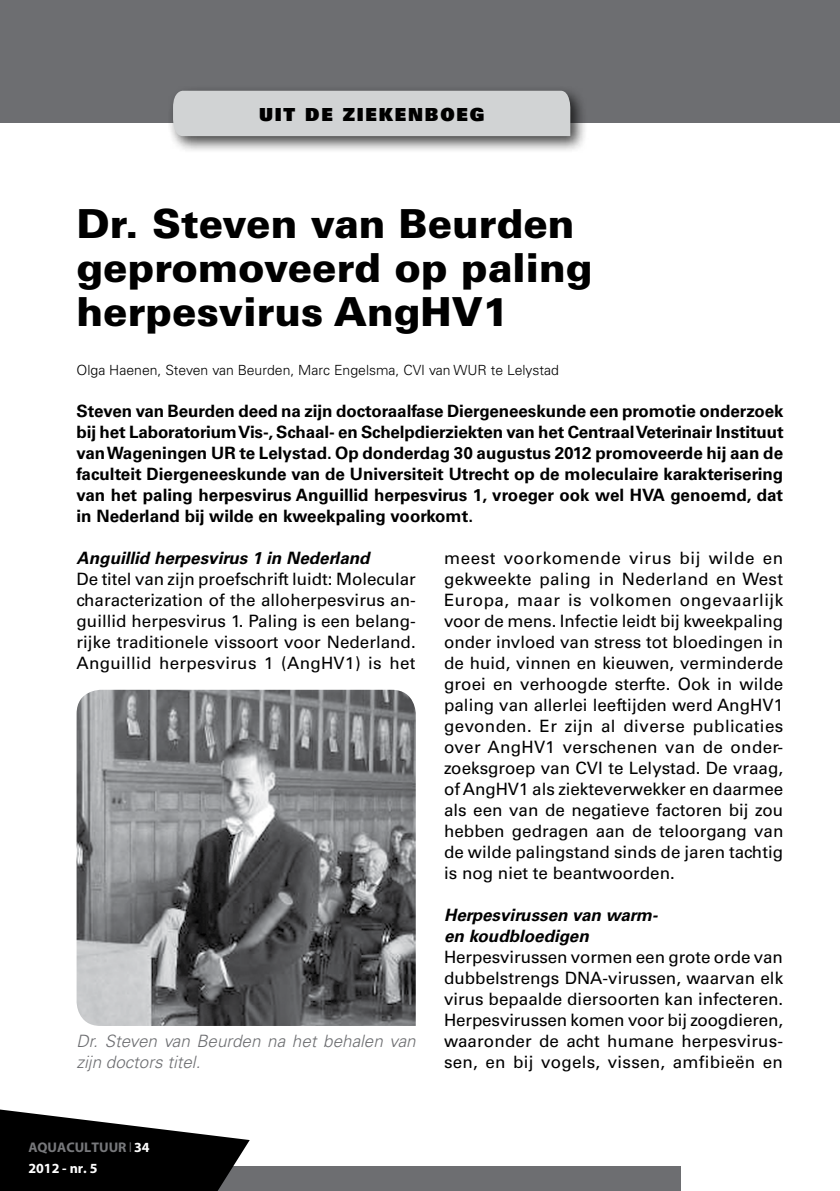
<style>
.page{position:relative;width:840px;height:1191px;background:#fff}
.page>*{position:absolute;margin:0;border:0;box-sizing:border-box;transform-origin:0 0}
.t1{font:900 40px/44px "Univers";color:#000}
.t2{font:900 18px "Univers";letter-spacing:.1em;color:#000}
.t3{font:17px/21px "Univers";letter-spacing:.005em;color:#000;text-align:justify}
.t4{font:700 17px/21px "Univers";color:#000;text-align:justify}
.t5{font:italic 700 17px/21px "Univers";color:#000}
.t6{font:italic 300 17px/21px "Univers";color:#6d6e71}
.t7{font:300 14px "Univers";color:#000}
.t8{font:700 14px/21px "Myriad";color:#77787b}
.s1{color:#fff}
</style>
<div class="page">
<div style="left:0;top:1166px;width:680px;height:25px;background:#6d6e71"></div>
<svg style="left:0;top:1109px;width:249px;height:82px"></svg>
<div style="left:23px;top:1136px;width:143px;height:54px;background:#000"></div>
<div style="left:0;top:0;width:839px;height:123px;background:#6d6e71"></div>
<div style="left:167px;top:84px;width:421px;height:70px;background:#000;opacity:.75"></div>
<div style="left:173px;top:91px;width:397px;height:45px;background:#d1d3d4"></div>
<img style="left:76px;top:690px;width:339px;height:336px">
<p class="t2" style="left:259px;top:102px;width:227px">UIT DE ZIEKENBOEG</p>
<h1 class="t1" style="left:76px;top:201px;width:517px">Dr. Steven van Beurden gepromoveerd op paling herpesvirus AngHV1</h1>
<p class="t7" style="left:76px;top:361px;width:483px">Olga Haenen, Steven van Beurden, Marc Engelsma, CVI van WUR te Lelystad</p>
<p class="t4" style="left:76px;top:400px;width:708px">Steven van Beurden deed na zijn doctoraalfase Diergeneeskunde een promotie onderzoek bij het Laboratorium Vis-, Schaal- en Schelpdierziekten van het Centraal Veterinair Instituut van Wageningen UR te Lelystad. Op donderdag 30 augustus 2012 promoveerde hij aan de faculteit Diergeneeskunde van de Universiteit Utrecht op de moleculaire karakterisering van het paling herpesvirus Anguillid herpesvirus 1, vroeger ook wel HVA genoemd, dat in Nederland bij wilde en kweekpaling voorkomt.</p>
<p class="t3" style="left:444px;top:547px;width:340px">meest voorkomende virus bij wilde en gekweekte paling in Nederland en West Europa, maar is volkomen ongevaarlijk voor de mens. Infectie leidt bij kweekpaling onder invloed van stress tot bloedingen in de huid, vinnen en kieuwen, verminderde groei en verhoogde sterfte. Ook in wilde paling van allerlei leeftijden werd AngHV1 gevonden. Er zijn al diverse publicaties over AngHV1 verschenen van de onder&shy;zoeksgroep van CVI te Lelystad. De vraag, of AngHV1 als ziekteverwekker en daarmee als een van de negatieve factoren bij zou hebben gedragen aan de teloorgang van de wilde palingstand sinds de jaren tachtig is nog niet te beantwoorden.</p>
<p class="t5" style="left:444px;top:904px;width:215px">Herpesvirussen van warm&shy;en koudbloedigen</p>
<p class="t3" style="left:444px;top:946px;width:340px">Herpesvirussen vormen een grote orde van dubbelstrengs DNA-virussen, waarvan elk virus bepaalde diersoorten kan infecteren.<br>Herpesvirussen komen voor bij zoogdieren, waaronder de acht humane herpesvirus&shy;sen, en bij vogels, vissen, amfibieën en</p>
<p class="t5" style="left:76px;top:547px;width:294px">Anguillid herpesvirus 1 in Nederland</p>
<p class="t3" style="left:76px;top:568px;width:340px">De titel van zijn proefschrift luidt: Molecular characterization of the alloherpesvirus an&shy;guillid herpesvirus 1. Paling is een belang&shy;rijke traditionele vissoort voor Nederland.<br>Anguillid herpesvirus 1 (AngHV1) is het</p>
<p class="t6" style="left:76px;top:1030px;width:340px">Dr. Steven van Beurden na het behalen van zijn doctors titel.</p>
<p class="t8" style="left:28px;top:1137px;width:123px">AQUACULTUUR ❘ <span class="s1">34<br>2012 - NR. 5</span></p>
</div>
